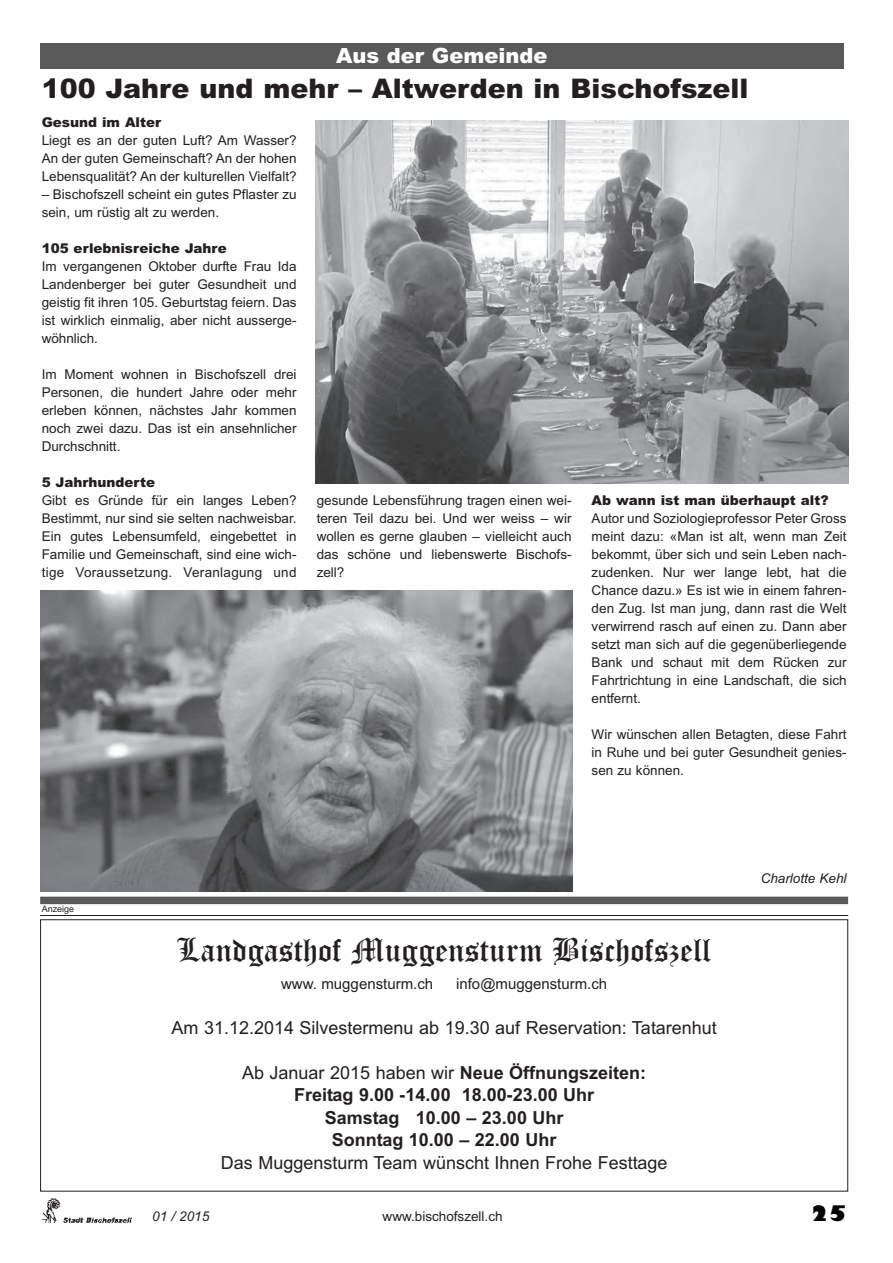
<style>
.page{position:relative;width:893px;height:1263px;background:#fff}
.page>*{position:absolute;margin:0;border:0;box-sizing:border-box;transform-origin:0 0}
.t1{font:33px "Old English Text";color:#231f20}
.t2{font:900 27px "Arial";color:#231f20}
.t3{font:900 21px "Arial";color:#fff}
.t4{font:800 21px "Gill Sans";color:#000}
.t5{font:700 18px/22.5px "Arial";color:#231f20;text-align:center}
.t6{font:18px "Arial";color:#231f20}
.t7{font:15px "Arial";color:#231f20}
.t8{font:13.5px/18px "Arial";color:#231f20;text-align:justify}
.t9{font:900 13.5px "Arial";color:#231f20}
.t10{font:italic 13.5px "Arial";color:#231f20}
.t11{font:9px "Arial";color:#231f20}
.s1{font-weight:400}
</style>
<div class="page">
<img style="left:42px;top:1198px;width:90px;height:25px">
<div style="left:40px;top:43px;width:803px;height:26px;background:#5a5a5a"></div>
<img style="left:315px;top:120px;width:533px;height:363px">
<img style="left:40px;top:591px;width:533px;height:300px">
<hr style="left:40px;top:915px;width:808px;height:1px;background:#231f20">
<div style="left:40px;top:897px;width:808px;height:7px;background:#5a5a5a"></div>
<h3 class="t3" style="left:336px;top:40px;width:213px">Aus der Gemeinde</h3>
<h2 class="t2" style="left:42px;top:69px;width:708px">100 Jahre und mehr – Altwerden in Bischofszell</h2>
<p class="t9" style="left:42px;top:112px;width:121px">Gesund im Alter</p>
<p class="t8" style="left:42px;top:131px;width:256px">Liegt es an der guten Luft? Am Wasser?<br>An der guten Gemeinschaft? An der hohen Lebensqualität? An der kulturellen Vielfalt?</p>
<p class="t8" style="left:42px;top:185px;width:256px">– Bischofszell scheint ein gutes Pflaster zu sein, um rüstig alt zu werden.</p>
<p class="t9" style="left:42px;top:238px;width:186px">105 erlebnisreiche Jahre</p>
<p class="t8" style="left:42px;top:257px;width:256px">Im vergangenen Oktober durfte Frau Ida Landenberger bei guter Gesundheit und geistig fit ihren 105. Geburtstag feiern. Das ist wirklich einmalig, aber nicht ausserge&shy;wöhnlich.</p>
<p class="t8" style="left:42px;top:365px;width:256px">Im Moment wohnen in Bischofszell drei Personen, die hundert Jahre oder mehr erleben können, nächstes Jahr kommen noch zwei dazu. Das ist ein ansehnlicher Durchschnitt.</p>
<p class="t9" style="left:42px;top:472px;width:115px">5 Jahrhunderte</p>
<p class="t8" style="left:42px;top:491px;width:256px">Gibt es Gründe für ein langes Leben?<br>Bestimmt, nur sind sie selten nachweisbar.<br>Ein gutes Lebensumfeld, eingebettet in Familie und Gemeinschaft, sind eine wich&shy;tige Voraussetzung. Veranlagung und</p>
<p class="t8" style="left:317px;top:491px;width:256px">gesunde Lebensführung tragen einen wei&shy;teren Teil dazu bei. Und wer weiss – wir wollen es gerne glauben – vielleicht auch das schöne und liebenswerte Bischofs&shy;zell?</p>
<p class="t9" style="left:592px;top:490px;width:238px">Ab wann ist man überhaupt alt?</p>
<p class="t8" style="left:592px;top:509px;width:256px">Autor und Soziologieprofessor Peter Gross meint dazu: «Man ist alt, wenn man Zeit bekommt, über sich und sein Leben nach&shy;zudenken. Nur wer lange lebt, hat die Chance dazu.» Es ist wie in einem fahren&shy;den Zug. Ist man jung, dann rast die Welt verwirrend rasch auf einen zu. Dann aber setzt man sich auf die gegenüberliegende Bank und schaut mit dem Rücken zur Fahrtrichtung in eine Landschaft, die sich entfernt.</p>
<p class="t8" style="left:592px;top:725px;width:256px">Wir wünschen allen Betagten, diese Fahrt in Ruhe und bei guter Gesundheit genies&shy;sen zu können.</p>
<p class="t11" style="left:42px;top:903px;width:34px">Anzeige</p>
<h1 class="t1" style="left:177px;top:928px;width:536px">Landgasthof Muggensturm Bischofszell</h1>
<p class="t7" style="left:281px;top:973px;width:154px">www. muggensturm.ch</p>
<p class="t7" style="left:456px;top:973px;width:153px">info@muggensturm.ch</p>
<h3 class="t6" style="left:171px;top:1015px;width:547px">Am 31.12.2014 Silvestermenu ab 19.30 auf Reservation: Tatarenhut</h3>
<h3 class="t5" style="left:242px;top:1061px;width:406px"><span class="s1">Ab Januar 2015 haben wir</span> Neue Öffnungszeiten:<br>Freitag 9.00 -14.00 18.00-23.00 Uhr<br>Samstag 10.00 – 23.00 Uhr<br>Sonntag 10.00 – 22.00 Uhr</h3>
<h3 class="t6" style="left:221px;top:1150px;width:448px">Das Muggensturm Team wünscht Ihnen Frohe Festtage</h3>
<p class="t10" style="left:761px;top:869px;width:87px">Charlotte Kehl</p>
<p class="t10" style="left:152px;top:1208px;width:59px">01 / 2015</p>
<p class="t8" style="left:383px;top:1208px;width:122px">www.bischofszell.ch</p>
<h3 class="t4" style="left:811px;top:1200px;width:37px">25</h3>
</div>
